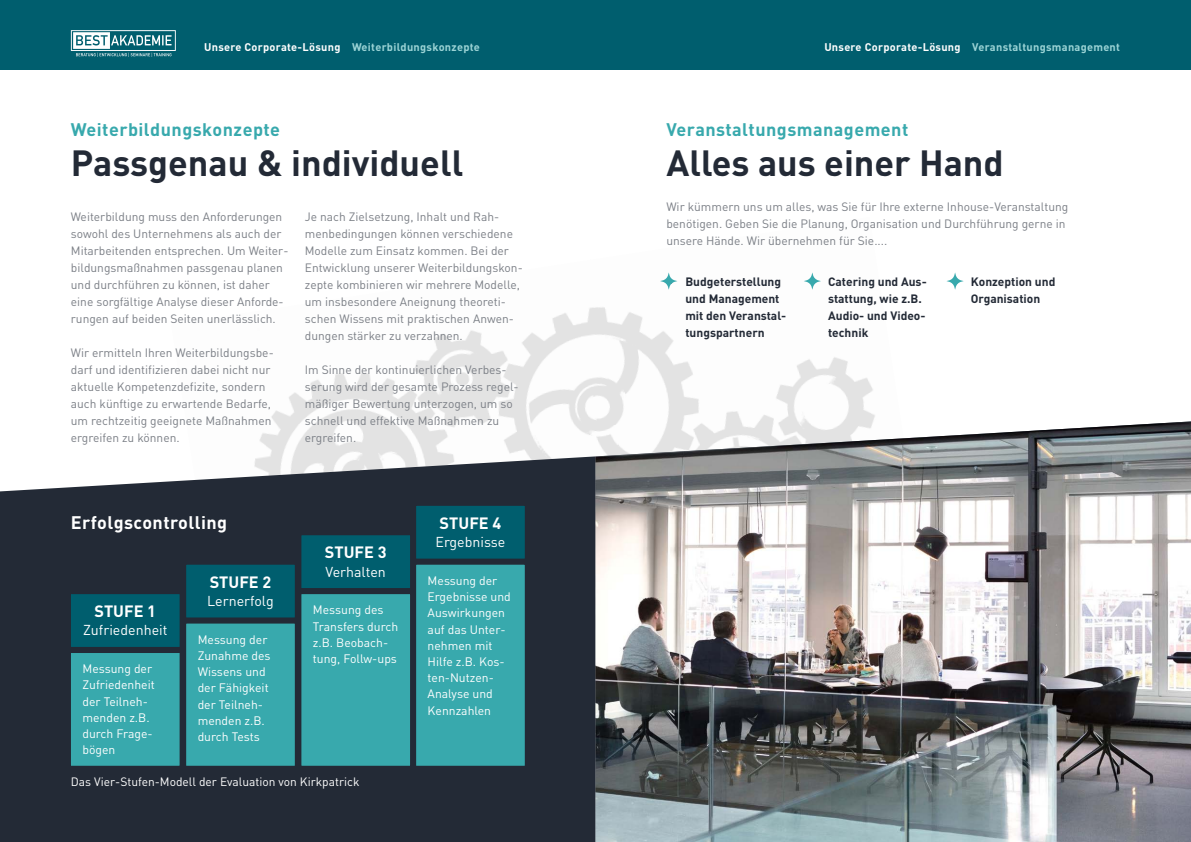
<style>
.page{position:relative;width:1191px;height:842px;background:#fff}
.page>*{position:absolute;margin:0;border:0;box-sizing:border-box;transform-origin:0 0}
.t1{font:700 36px "DIN";color:#232a36}
.t2{font:700 18px "DIN";letter-spacing:.025em;color:#38a9ad}
.t3{font:700 18px "DIN";letter-spacing:.025em;color:#fff}
.t4{font:700 16.2px "DIN";color:#fff}
.t5{font:14.2px "DIN";color:#fff}
.t6{font:12.2px/16.2px "DIN";color:#fff}
.t7{font:12px/17px "DIN";color:#7b7f86}
.t8{font:700 12px/17px "DIN";color:#232a36}
.t9{font:12px "DIN";color:#fff}
.t10{font:700 11px "DIN";letter-spacing:.025em;color:#9cd4d6}
.t11{font:700 11px "DIN";letter-spacing:.025em;color:#fff}
.s1{color:#9cd4d6}
.s2{color:#fff}
</style>
<div class="page">
<img style="left:259px;top:308px;width:331px;height:148px">
<img style="left:590px;top:307px;width:285px;height:128px">
<svg style="left:0;top:456px;width:595px;height:386px;background:#343b46"></svg>
<div style="left:69px;top:593px;width:112px;height:55px;background:#005e6e"></div>
<div style="left:68px;top:591px;width:115px;height:59px;border:3px solid #232a36"></div>
<div style="left:69px;top:651px;width:112px;height:116px;background:#38a9ad"></div>
<div style="left:68px;top:650px;width:115px;height:119px;border:3px solid #232a36"></div>
<div style="left:185px;top:563px;width:111px;height:56px;background:#005e6e"></div>
<div style="left:183px;top:562px;width:115px;height:58px;border:3px solid #232a36"></div>
<div style="left:185px;top:622px;width:111px;height:145px;background:#38a9ad"></div>
<div style="left:183px;top:620px;width:115px;height:149px;border:3px solid #232a36"></div>
<div style="left:300px;top:534px;width:111px;height:56px;background:#005e6e"></div>
<div style="left:298px;top:532px;width:115px;height:59px;border:3px solid #232a36"></div>
<div style="left:300px;top:593px;width:111px;height:174px;background:#38a9ad"></div>
<div style="left:298px;top:591px;width:115px;height:178px;border:3px solid #232a36"></div>
<div style="left:414px;top:504px;width:112px;height:56px;background:#005e6e"></div>
<div style="left:413px;top:503px;width:115px;height:59px;border:3px solid #232a36"></div>
<div style="left:414px;top:563px;width:112px;height:204px;background:#38a9ad"></div>
<div style="left:413px;top:562px;width:115px;height:207px;border:3px solid #232a36"></div>
<div style="left:0;top:1px;width:1190px;height:69px;background:#005e6e"></div>
<svg style="left:71px;top:30px;width:105px;height:27px"></svg>
<img style="left:595px;top:421px;width:596px;height:421px">
<svg style="left:660px;top:272px;width:17px;height:18px"></svg>
<svg style="left:804px;top:272px;width:17px;height:18px"></svg>
<svg style="left:946px;top:272px;width:17px;height:18px"></svg>
<p class="t11" style="left:204px;top:40px;width:277px">Unsere Corporate-Lösung <span class="s1">Weiterbildungskonzepte</span></p>
<p class="t10" style="left:824px;top:40px;width:297px"><span class="s2">Unsere Corporate-Lösung</span> Veranstaltungsmanagement</p>
<h2 class="t2" style="left:71px;top:118px;width:211px">Weiterbildungskonzepte</h2>
<h1 class="t1" style="left:71px;top:139px;width:394px">Passgenau &amp; individuell</h1>
<p class="t7" style="left:71px;top:208px;width:219px">Weiterbildung muss den Anforderungen sowohl des Unternehmens als auch der Mitarbeitenden entsprechen. Um Weiter&shy;bildungsmaßnahmen passgenau planen und durchführen zu können, ist daher eine sorgfältige Analyse dieser Anforde&shy;rungen auf beiden Seiten unerlässlich.</p>
<p class="t7" style="left:71px;top:344px;width:204px">Wir ermitteln Ihren Weiterbildungsbe&shy;darf und identifizieren dabei nicht nur aktuelle Kompetenzdefizite, sondern auch künftige zu erwartende Bedarfe, um rechtzeitig geeignete Maßnahmen ergreifen zu können.</p>
<p class="t7" style="left:305px;top:208px;width:219px">Je nach Zielsetzung, Inhalt und Rah&shy;menbedingungen können verschiedene Modelle zum Einsatz kommen. Bei der Entwicklung unserer Weiterbildungskon&shy;zepte kombinieren wir mehrere Modelle, um insbesondere Aneignung theoreti&shy;schen Wissens mit praktischen Anwen&shy;dungen stärker zu verzahnen.</p>
<p class="t7" style="left:305px;top:361px;width:215px">Im Sinne der kontinuierlichen Verbes&shy;serung wird der gesamte Prozess regel&shy;mäßiger Bewertung unterzogen, um so schnell und effektive Maßnahmen zu ergreifen.</p>
<h2 class="t3" style="left:71px;top:511px;width:158px">Erfolgscontrolling</h2>
<h3 class="t4" style="left:94px;top:601px;width:63px">STUFE 1</h3>
<p class="t5" style="left:83px;top:621px;width:86px">Zufriedenheit</p>
<p class="t6" style="left:82px;top:660px;width:74px">Messung der<br>Zufriedenheit der Teilneh&shy;menden z.B. durch Frage&shy;bögen</p>
<h3 class="t4" style="left:210px;top:571px;width:63px">STUFE 2</h3>
<p class="t5" style="left:207px;top:592px;width:68px">Lernerfolg</p>
<p class="t6" style="left:198px;top:631px;width:74px">Messung der<br>Zunahme des<br>Wissens und der Fähigkeit der Teilneh&shy;menden z.B. durch Tests</p>
<h3 class="t4" style="left:325px;top:542px;width:63px">STUFE 3</h3>
<p class="t5" style="left:325px;top:563px;width:62px">Verhalten</p>
<p class="t6" style="left:313px;top:601px;width:87px">Messung des<br>Transfers durch z.B. Beobach&shy;tung, Follw-ups</p>
<h3 class="t4" style="left:439px;top:512px;width:63px">STUFE 4</h3>
<p class="t5" style="left:435px;top:533px;width:71px">Ergebnisse</p>
<p class="t6" style="left:427px;top:572px;width:85px">Messung der<br>Ergebnisse und<br>Auswirkungen auf das Unter&shy;nehmen mit<br>Hilfe z.B. Kos&shy;ten-Nutzen-<br>Analyse und<br>Kennzahlen</p>
<p class="t9" style="left:71px;top:774px;width:290px">Das Vier-Stufen-Modell der Evaluation von Kirkpatrick</p>
<h2 class="t2" style="left:666px;top:118px;width:243px">Veranstaltungsmanagement</h2>
<h1 class="t1" style="left:666px;top:139px;width:339px">Alles aus einer Hand</h1>
<p class="t7" style="left:666px;top:198px;width:403px">Wir kümmern uns um alles, was Sie für Ihre externe Inhouse-Veranstaltung benötigen. Geben Sie die Planung, Organisation und Durchführung gerne in unsere Hände. Wir übernehmen für Sie....</p>
<p class="t8" style="left:685px;top:272px;width:102px;text-indent:-18px">• Budgeterstellung und Management mit den Veranstal&shy;tungspartnern</p>
<p class="t8" style="left:828px;top:272px;width:100px;text-indent:-18px">• Catering und Aus&shy;stattung, wie z.B.<br>Audio- und Video&shy;technik</p>
<p class="t8" style="left:952px;top:272px;width:104px;text-align:center">• Konzeption und<br>Organisation</p>
</div>
